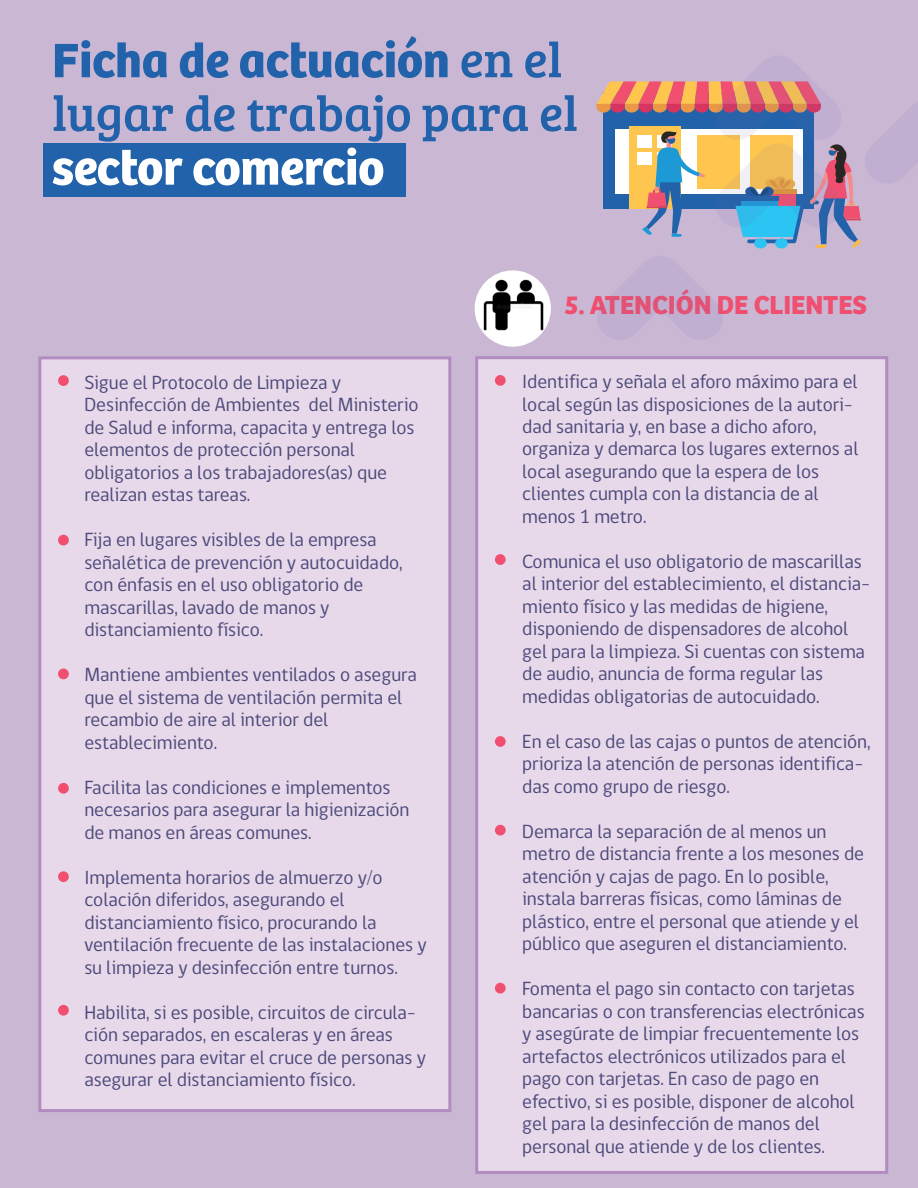
<style>
.page{position:relative;width:918px;height:1188px;background:#c9b7d4}
.page>*{position:absolute;margin:0;border:0;box-sizing:border-box;transform-origin:0 0}
.t1{font:700 50.1px "Bree";letter-spacing:-.005em;color:#2162aa}
.t2{font:50.1px "Bree Serif";letter-spacing:-.005em;color:#2162aa}
.t3{font:700 50.1px "Bree";letter-spacing:-.005em;color:#fff}
.t4{font:700 27px "Bree";letter-spacing:-.005em;color:#f04f6f}
.t5{font:19.5px/22.5px "gob CL";letter-spacing:-.005em;color:#4c497b}
.s1{font-family:"Bree Serif";font-weight:400}
</style>
<div class="page">
<div style="left:38px;top:356px;width:413px;height:756px;background:#e7d9e9;border:3px solid #b28cc0"></div>
<img style="left:475px;top:270px;width:76px;height:77px;border-radius:38px">
<svg style="left:597px;top:55px;width:321px;height:193px;background:#b4a6b2"></svg>
<svg style="left:597px;top:254px;width:128px;height:86px;background:#c3b2d1"></svg>
<div style="left:58px;top:535px;width:11px;height:10px;background:#f04f6f;border-radius:50%"></div>
<div style="left:58px;top:669px;width:11px;height:10px;background:#f04f6f;border-radius:50%"></div>
<div style="left:58px;top:783px;width:11px;height:11px;background:#f04f6f;border-radius:50%"></div>
<div style="left:58px;top:871px;width:11px;height:11px;background:#f04f6f;border-radius:50%"></div>
<div style="left:58px;top:1005px;width:11px;height:11px;background:#f04f6f;border-radius:50%"></div>
<div style="left:58px;top:375px;width:11px;height:11px;background:#f04f6f;border-radius:50%"></div>
<div style="left:475px;top:356px;width:413px;height:818px;background:#e7d9e9;border:3px solid #b28cc0"></div>
<div style="left:495px;top:554px;width:11px;height:11px;background:#f04f6f;border-radius:50%"></div>
<div style="left:495px;top:736px;width:11px;height:11px;background:#f04f6f;border-radius:50%"></div>
<div style="left:495px;top:825px;width:11px;height:11px;background:#f04f6f;border-radius:50%"></div>
<div style="left:495px;top:983px;width:11px;height:11px;background:#f04f6f;border-radius:50%"></div>
<div style="left:495px;top:375px;width:11px;height:11px;background:#f04f6f;border-radius:50%"></div>
<div style="left:44px;top:144px;width:362px;height:53px;background:#2162aa"></div>
<h1 class="t1" style="left:52px;top:30px;width:512px">Ficha de actuación <span class="s1">en el</span></h1>
<h1 class="t2" style="left:52px;top:77px;width:527px">lugar de trabajo para el</h1>
<h1 class="t3" style="left:52px;top:138px;width:334px">sector comercio</h1>
<p class="t5" style="left:84px;top:371px;width:336px">Sigue el Protocolo de Limpieza y Desinfección de Ambientes del Ministerio de Salud e informa, capacita y entrega los elementos de protección personal obligatorios a los trabajadores(as) que realizan estas tareas.</p>
<p class="t5" style="left:84px;top:529px;width:320px">Fija en lugares visibles de la empresa señalética de prevención y autocuidado, con énfasis en el uso obligatorio de mascarillas, lavado de manos y distanciamiento físico.</p>
<p class="t5" style="left:84px;top:664px;width:334px">Mantiene ambientes ventilados o asegura que el sistema de ventilación permita el recambio de aire al interior del establecimiento.</p>
<p class="t5" style="left:84px;top:776px;width:327px">Facilita las condiciones e implementos necesarios para asegurar la higienización de manos en áreas comunes.</p>
<p class="t5" style="left:84px;top:866px;width:344px">Implementa horarios de almuerzo y/o colación diferidos, asegurando el distanciamiento físico, procurando la ventilación frecuente de las instalaciones y su limpieza y desinfección entre turnos.</p>
<p class="t5" style="left:84px;top:1001px;width:343px">Habilita, si es posible, circuitos de circula&shy;ción separados, en escaleras y en áreas comunes para evitar el cruce de personas y asegurar el distanciamiento físico.</p>
<h2 class="t4" style="left:564px;top:289px;width:304px">5. ATENCIÓN DE CLIENTES</h2>
<p class="t5" style="left:522px;top:371px;width:338px">Identifica y señala el aforo máximo para el local según las disposiciones de la autori&shy;dad sanitaria y, en base a dicho aforo, organiza y demarca los lugares externos al local asegurando que la espera de los clientes cumpla con la distancia de al menos 1 metro.</p>
<p class="t5" style="left:522px;top:551px;width:349px">Comunica el uso obligatorio de mascarillas al interior del establecimiento, el distancia&shy;miento físico y las medidas de higiene, disponiendo de dispensadores de alcohol gel para la limpieza. Si cuentas con sistema de audio, anuncia de forma regular las medidas obligatorias de autocuidado.</p>
<p class="t5" style="left:522px;top:731px;width:350px">En el caso de las cajas o puntos de atención, prioriza la atención de personas identifica&shy;das como grupo de riesgo.</p>
<p class="t5" style="left:522px;top:821px;width:343px">Demarca la separación de al menos un metro de distancia frente a los mesones de atención y cajas de pago. En lo posible, instala barreras físicas, como láminas de plástico, entre el personal que atiende y el público que aseguren el distanciamiento.</p>
<p class="t5" style="left:522px;top:978px;width:344px">Fomenta el pago sin contacto con tarjetas bancarias o con transferencias electrónicas y asegúrate de limpiar frecuentemente los artefactos electrónicos utilizados para el pago con tarjetas. En caso de pago en efectivo, si es posible, disponer de alcohol gel para la desinfección de manos del personal que atiende y de los clientes.</p>
</div>
